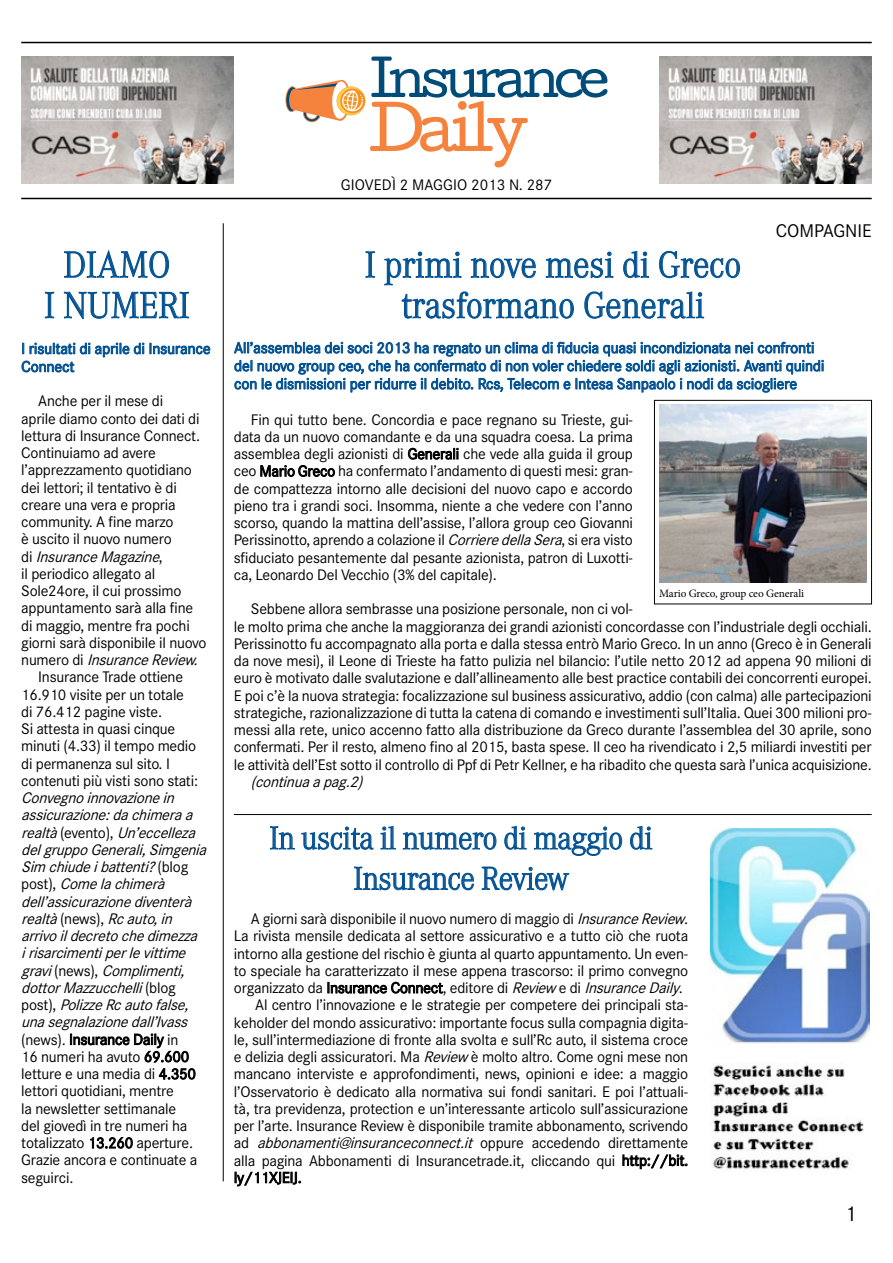
<style>
.page{position:relative;width:893px;height:1263px;background:#fff}
.page>*{position:absolute;margin:0;border:0;box-sizing:border-box;transform-origin:0 0}
.t1{font:300 36px/40.5px "Corporate A";letter-spacing:-.005em;color:#035293;text-align:center;scale:.95 1}
.t2{font:300 31.5px/40.5px "Corporate A";letter-spacing:-.02em;color:#035293;text-align:center;scale:.95 1}
.t3{font:21px "Corporate S";color:#000}
.t4{font:18px "Corporate S";color:#000}
.t5{font:15px/17.2px "Corporate S";letter-spacing:-.015em;color:#000}
.t6{font:italic 15px/17.2px "Corporate S";color:#000}
.t7{font:15px/18px "Corporate S";letter-spacing:-.005em;color:#035293}
.t8{font:15px "Corporate S";letter-spacing:.01em;color:#000}
.t9{font:11.25px "Minion Pro";letter-spacing:-.01em;color:#000}
.s1{font-style:normal}
.s2{font-style:italic}
</style>
<div class="page">
<svg style="left:285px;top:57px;width:322px;height:110px"></svg>
<img style="left:21px;top:57px;width:213px;height:127px">
<img style="left:659px;top:57px;width:213px;height:127px">
<hr style="left:21px;top:42px;width:851px;height:1px;background:#000">
<hr style="left:21px;top:198px;width:851px;height:1px;background:#000">
<img style="left:710px;top:828px;width:159px;height:341px">
<svg style="left:365px;top:251px;width:10px;height:27px"></svg>
<svg style="left:384px;top:250px;width:356px;height:69px"></svg>
<svg style="left:234px;top:341px;width:590px;height:52px"></svg>
<svg style="left:64px;top:249px;width:105px;height:29px"></svg>
<svg style="left:45px;top:291px;width:9px;height:28px"></svg>
<svg style="left:64px;top:291px;width:125px;height:28px"></svg>
<svg style="left:21px;top:342px;width:190px;height:31px"></svg>
<svg style="left:70px;top:1033px;width:126px;height:47px"></svg>
<svg style="left:90px;top:1137px;width:43px;height:12px"></svg>
<svg style="left:408px;top:447px;width:51px;height:13px"></svg>
<svg style="left:260px;top:465px;width:75px;height:12px"></svg>
<svg style="left:270px;top:826px;width:25px;height:24px"></svg>
<svg style="left:301px;top:826px;width:73px;height:24px"></svg>
<svg style="left:380px;top:825px;width:16px;height:25px"></svg>
<svg style="left:403px;top:832px;width:94px;height:18px"></svg>
<svg style="left:504px;top:825px;width:23px;height:25px"></svg>
<svg style="left:534px;top:826px;width:88px;height:30px"></svg>
<svg style="left:630px;top:825px;width:23px;height:25px"></svg>
<svg style="left:354px;top:866px;width:120px;height:25px"></svg>
<svg style="left:481px;top:866px;width:88px;height:25px"></svg>
<svg style="left:327px;top:981px;width:116px;height:13px"></svg>
<svg style="left:622px;top:1154px;width:66px;height:15px"></svg>
<svg style="left:235px;top:1171px;width:67px;height:16px"></svg>
<hr style="left:223px;top:223px;width:1px;height:958px;background:#000">
<div style="left:654px;top:400px;width:218px;height:204px;border:1px solid #000"></div>
<img style="left:659px;top:404px;width:207px;height:179px">
<hr style="left:234px;top:814px;width:638px;height:1px;background:#000">
<h1 class="t1" style="left:44px;top:245px;width:155px">DIAMO<br>I NUMERI</h1>
<p class="t7" style="left:21px;top:340px;width:191px">I risultati di aprile di Insurance<br>Connect</p>
<p class="t5" style="left:38px;top:393px;width:127px">Anche per il mese di</p>
<p class="t5" style="left:21px;top:410px;width:180px">aprile diamo conto dei dati di</p>
<p class="t5" style="left:21px;top:427px;width:180px">lettura di Insurance Connect.</p>
<p class="t5" style="left:21px;top:444px;width:136px">Continuiamo ad avere</p>
<p class="t5" style="left:21px;top:462px;width:172px">l’apprezzamento quotidiano</p>
<p class="t5" style="left:21px;top:479px;width:157px">dei lettori; il tentativo è di</p>
<p class="t5" style="left:21px;top:496px;width:156px">creare una vera e propria</p>
<p class="t5" style="left:21px;top:513px;width:154px">community. A fine marzo</p>
<p class="t5" style="left:21px;top:531px;width:152px">è uscito il nuovo numero</p>
<p class="t6" style="left:21px;top:548px;width:144px"><span class="s1">d i</span> InsuranceMagazine<span class="s1">,</span></p>
<p class="t5" style="left:21px;top:565px;width:135px">il periodico allegato al</p>
<p class="t5" style="left:21px;top:582px;width:162px">Sole24ore, il cui prossimo</p>
<p class="t5" style="left:21px;top:600px;width:173px">appuntamento sarà alla fine</p>
<p class="t5" style="left:21px;top:617px;width:170px">di maggio, mentre fra pochi</p>
<p class="t5" style="left:21px;top:634px;width:187px">giorni sarà disponibile il nuovo</p>
<p class="t6" style="left:21px;top:651px;width:183px"><span class="s1">n u m e r o d i</span> InsuranceReview.</p>
<p class="t5" style="left:38px;top:669px;width:146px">Insurance Trade ottiene</p>
<p class="t5" style="left:21px;top:686px;width:164px">16.910 visite per un totale</p>
<p class="t5" style="left:21px;top:703px;width:142px">di 76.412 pagine viste.</p>
<p class="t5" style="left:21px;top:720px;width:156px">Si attesta in quasi cinque</p>
<p class="t5" style="left:21px;top:738px;width:177px">minuti (4.33) il tempo medio</p>
<p class="t5" style="left:21px;top:755px;width:150px">di permanenza sul sito. I</p>
<p class="t5" style="left:21px;top:772px;width:178px">contenuti più visti sono stati:</p>
<p class="t6" style="left:21px;top:789px;width:191px">Convegnoinnovazionein assicurazione:dachimeraa realtà<span class="s1">( e v e n t o ) ,</span> Un’eccelleza delgruppoGenerali,Simgenia<br>Sim chiudeibattenti?<span class="s1">( b l o g<br>p o s t ) ,</span> Comelachimerà dell’assicurazionediventerà realtà<span class="s1">( n e w s ) ,</span> Rcauto,in arrivoildecretochedimezza irisarcimentiperlevittime gravi<span class="s1">( n e w s ) ,</span> Complimenti, dottorMazzucchelli<span class="s1">( b l o g<br>p o s t ) ,</span> PolizzeRcautofalse, unasegnalazionedall’Ivass</p>
<p class="t5" style="left:21px;top:1031px;width:178px">(news). Insurance Daily in<br>16 numeri ha avuto 69.600 letture e una media di 4.350 lettori quotidiani, mentre<br>la newsletter settimanale del giovedì in tre numeri ha totalizzato 13.260 aperture.<br>Grazie ancora e continuate a seguirci.</p>
<p class="t8" style="left:341px;top:176px;width:213px">GIOVEDì 2 MAGGIO 2013 n. 287</p>
<p class="t4" style="left:776px;top:220px;width:97px">COMPAGNIE</p>
<h1 class="t1" style="left:365px;top:245px;width:397px">I primi nove mesi di Greco trasformano Generali</h1>
<p class="t7" style="left:234px;top:339px;width:592px">All’assemblea dei soci 2013 ha regnato un clima di fiducia quasi incondizionata nei confronti del nuovo group ceo, che ha confermato di non voler chiedere soldi agli azionisti. Avanti quindi con le dismissioni per ridurre il debito. Rcs, Telecom e Intesa Sanpaolo i nodi da sciogliere</p>
<p class="t5" style="left:234px;top:411px;width:401px;text-align:justify;text-indent:17px">Fin qui tutto bene. Concordia e pace regnano su Trieste, gui&shy;data da un nuovo comandante e da una squadra coesa. La prima assemblea degli azionisti di Generali che vede alla guida il group ceo Mario Greco ha confermato l’andamento di questi mesi: gran&shy;de compattezza intorno alle decisioni del nuovo capo e accordo pieno tra i grandi soci. Insomma, niente a che vedere con l’anno scorso, quando la mattina dell’assise, l’allora group ceo Giovanni Perissinotto, aprendo a colazione il <span class="s2">CorrieredellaSera</span>, si era visto sfiduciato pesantemente dal pesante azionista, patron di Luxotti&shy;ca, Leonardo Del Vecchio (3% del capitale).</p>
<p class="t5" style="left:234px;top:601px;width:639px;text-indent:17px">Sebbene allora sembrasse una posizione personale, non ci vol-<br>le molto prima che anche la maggioranza dei grandi azionisti concordasse con l’industriale degli occhiali.<br>Perissinotto fu accompagnato alla porta e dalla stessa entrò Mario Greco. In un anno (Greco è in Generali da nove mesi), il Leone di Trieste ha fatto pulizia nel bilancio: l’utile netto 2012 ad appena 90 milioni di euro è motivato dalle svalutazione e dall’allineamento alle best practice contabili dei concorrenti europei.<br>E poi c’è la nuova strategia: focalizzazione sul business assicurativo, addio (con calma) alle partecipazioni strategiche, razionalizzazione di tutta la catena di comando e investimenti sull’Italia. Quei 300 milioni pro&shy;messi alla rete, unico accenno fatto alla distribuzione da Greco durante l’assemblea del 30 aprile, sono confermati. Per il resto, almeno fino al 2015, basta spese. Il ceo ha rivendicato i 2,5 miliardi investiti per le attività dell’Est sotto il controllo di Ppf di Petr Kellner, e ha ribadito che questa sarà l’unica acquisizione.</p>
<p class="t6" style="left:251px;top:773px;width:118px">(continuaapag.2)</p>
<h2 class="t2" style="left:269px;top:818px;width:405px">In uscita il numero di maggio di<br>Insurance Review</h2>
<p class="t5" style="left:251px;top:910px;width:440px">A giorni sarà disponibile il nuovo numero di maggio di <span class="s2">InsuranceReview</span>.</p>
<p class="t5" style="left:234px;top:927px;width:456px">La rivista mensile dedicata al settore assicurativo e a tutto ciò che ruota</p>
<p class="t5" style="left:234px;top:945px;width:456px">intorno alla gestione del rischio è giunta al quarto appuntamento. Un even-</p>
<p class="t5" style="left:234px;top:962px;width:456px">to speciale ha caratterizzato il mese appena trascorso: il primo convegno</p>
<p class="t5" style="left:234px;top:979px;width:451px">organizzato da Insurance Connect, editore di <span class="s2">Review</span> e di <span class="s2">InsuranceDaily</span>.</p>
<p class="t5" style="left:255px;top:996px;width:434px">Al centro l’innovazione e le strategie per competere dei principali sta-</p>
<p class="t5" style="left:234px;top:1014px;width:456px">keholder del mondo assicurativo: importante focus sulla compagnia digita-</p>
<p class="t5" style="left:234px;top:1031px;width:456px">le, sull’intermediazione di fronte alla svolta e sull’Rc auto, il sistema croce</p>
<p class="t5" style="left:234px;top:1048px;width:456px">e delizia degli assicuratori. Ma <span class="s2">Review</span> è molto altro. Come ogni mese non</p>
<p class="t5" style="left:234px;top:1065px;width:456px">mancano interviste e approfondimenti, news, opinioni e idee: a maggio</p>
<p class="t5" style="left:234px;top:1083px;width:456px">l’Osservatorio è dedicato alla normativa sui fondi sanitari. E poi l’attuali-</p>
<p class="t5" style="left:234px;top:1100px;width:456px">tà, tra previdenza, protection e un’interessante articolo sull’assicurazione</p>
<p class="t5" style="left:234px;top:1117px;width:456px">per l’arte. Insurance Review è disponibile tramite abbonamento, scrivendo</p>
<p class="t6" style="left:234px;top:1134px;width:456px"><span class="s1">a d</span> abbonamenti@insuranceconnect.it <span class="s1">o p p u r e a c c e d e n d o d i r e t t a m e n t e</span></p>
<p class="t5" style="left:234px;top:1152px;width:456px">alla pagina Abbonamenti di Insurancetrade.it, cliccando qui http://bit.</p>
<p class="t5" style="left:234px;top:1169px;width:69px">ly/11XJEIJ.</p>
<p class="t9" style="left:659px;top:586px;width:146px">Mario Greco, group ceo Generali</p>
<h3 class="t3" style="left:845px;top:1201px;width:13px">1</h3>
</div>
